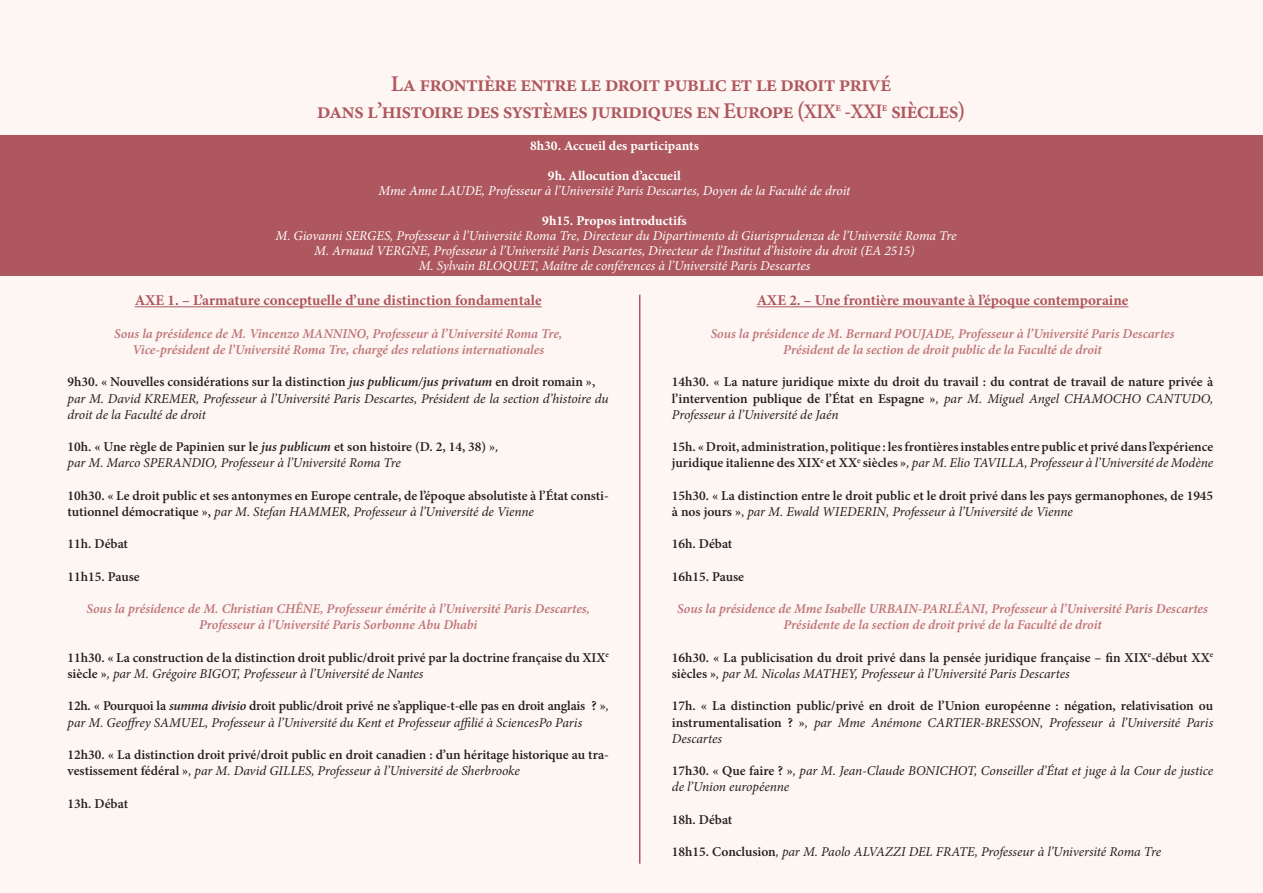
<style>
.page{position:relative;width:1263px;height:893px;background:#fff}
.page>*{position:absolute;margin:0;border:0;box-sizing:border-box;transform-origin:0 0}
.t1{font:600 22.5px/27px "Minion Pro";letter-spacing:-.04em;color:#ae575e;text-align:center}
.t2{font:700 15px "Minion Pro";letter-spacing:-.005em;color:#ae575e}
.t3{font:600 13.5px/16.2px "Minion Pro";color:#231f20}
.t4{font:italic 13.5px/16.2px "Minion Pro";letter-spacing:-.005em;color:#231f20}
.t5{font:italic 600 13.5px/16.2px "Minion Pro";letter-spacing:-.005em;color:#be7277;text-align:center}
.t6{font:italic 13.5px/15px "Minion Pro";letter-spacing:-.01em;color:#fff;text-align:center}
.t7{font:700 13.5px "Minion Pro";color:#fff}
.s1{font-size:23.85px}
.s2{font-size:20.7px}
.s3{font-weight:600;font-style:normal}
.s4{font-weight:600}
.s5{font-style:italic}
.s6{font-weight:400;font-style:italic}
.s7{font-weight:400}
</style>
<div class="page">
<div style="left:0;top:0;width:1262px;height:892px;background:#fef6f2"></div>
<div style="left:1px;top:135px;width:1262px;height:141px;background:#ae575e"></div>
<hr style="left:639px;top:295px;width:1px;height:569px;background:#ae575e">
<hr style="left:135px;top:306px;width:407px;height:1px;background:#ae575e">
<hr style="left:757px;top:306px;width:371px;height:1px;background:#ae575e">
<h1 class="t1" style="left:317px;top:70px;width:650px">La frontière entre le droit public et le droit privé<br>dans l’histoire des systèmes juridiques en Europe <span class="s1">(</span><span class="s2">XIX</span><sup>e</sup> <span class="s2">-XXI</span><sup>e</sup> <span class="s1">siècles)</span></h1>
<p class="t7" style="left:530px;top:136px;width:170px">8h30. Accueil des participants</p>
<p class="t7" style="left:548px;top:166px;width:135px">9h. Allocution d’accueil</p>
<p class="t6" style="left:379px;top:183px;width:473px">Mme Anne LAUDE, Professeur à l’Université Paris Descartes, Doyen de la Faculté de droit</p>
<p class="t7" style="left:542px;top:211px;width:146px">9h15. Propos introductifs</p>
<p class="t6" style="left:276px;top:228px;width:682px">M. Giovanni SERGES, Professeur à l’Université Roma Tre, Directeur du Dipartimento di Giurisprudenza de l’Université Roma Tre<br>M. Arnaud VERGNE, Professeur à l’Université Paris Descartes, Directeur de l’Institut d’histoire du droit (EA 2515)<br>M. Sylvain BLOQUET, Maître de conférences à l’Université Paris Descartes</p>
<p class="t2" style="left:135px;top:290px;width:408px">AXE 1. – L’armature conceptuelle d’une distinction fondamentale</p>
<p class="t5" style="left:114px;top:325px;width:450px">Sous la présidence de M. Vincenzo MANNINO, Professeur à l’Université Roma Tre,<br>Vice-président de l’Université Roma Tre, chargé des relations internationales</p>
<p class="t4" style="left:68px;top:374px;width:543px"><span class="s3">9h30. « Nouvelles considérations sur la distinction</span> <span class="s4">jus publicum/jus privatum</span> <span class="s3">en droit romain », </span>par M. David KREMER, Professeur à l’Université Paris Descartes, Président de la section d’histoire du droit de la Faculté de droit</p>
<p class="t3" style="left:68px;top:439px;width:432px">10h. « Une règle de Papinien sur le <span class="s5">jus publicum</span> et son histoire (D. 2, 14, 38) »<span class="s6">, par M. Marco SPERANDIO, Professeur à l’Université Roma Tre</span></p>
<p class="t3" style="left:68px;top:487px;width:543px">10h30. « Le droit public et ses antonymes en Europe centrale, de l’époque absolutiste à l’État consti&shy;tutionnel démocratique », <span class="s6">par M. Stefan HAMMER, Professeur à l’Université de Vienne</span></p>
<p class="t3" style="left:68px;top:536px;width:62px">11h. Débat</p>
<p class="t3" style="left:68px;top:568px;width:74px">11h15. Pause</p>
<p class="t5" style="left:86px;top:601px;width:505px">Sous la présidence de M. Christian CHÊNE, Professeur émérite à l’Université Paris Descartes,<br>Professeur à l’Université Paris Sorbonne Abu Dhabi</p>
<p class="t3" style="left:68px;top:649px;width:543px">11h30. « La construction de la distinction droit public/droit privé par la doctrine française du XIX<sup>e </sup>siècle »<span class="s6">, par M. Grégoire BIGOT, Professeur à l’Université de Nantes</span></p>
<p class="t4" style="left:68px;top:698px;width:543px"><span class="s3">12h. « Pourquoi la</span> <span class="s4">summa divisio</span> <span class="s3">droit public/droit privé ne s’applique-t-elle pas en droit anglais ? »</span>, par M. Geoffrey SAMUEL, Professeur à l’Université du Kent et Professeur affilié à SciencesPo Paris</p>
<p class="t3" style="left:68px;top:746px;width:543px">12h30. « La distinction droit privé/droit public en droit canadien : d’un héritage historique au tra&shy;vestissement fédéral »<span class="s6">, par M. David GILLES, Professeur à l’Université de Sherbrooke</span></p>
<p class="t3" style="left:68px;top:795px;width:62px">13h. Débat</p>
<p class="t2" style="left:757px;top:290px;width:373px">AXE 2. – Une frontière mouvante à l’époque contemporaine</p>
<p class="t5" style="left:711px;top:325px;width:465px">Sous la présidence de M. Bernard POUJADE, Professeur à l’Université Paris Descartes<br>Président de la section de droit public de la Faculté de droit</p>
<p class="t3" style="left:672px;top:374px;width:543px;text-align:justify">14h30. « La nature juridique mixte du droit du travail : du contrat de travail de nature privée à l’intervention publique de l’État en Espagne »<span class="s6">, par M. Miguel Angel CHAMOCHO CANTUDO, Professeur à l’Université de Jaén</span></p>
<p class="t3" style="left:672px;top:439px;width:543px">15h. « Droit, administration, politique : les frontières instables entre public et privé dans l’expérience juridique italienne des XIX<sup>e</sup> et XX<sup>e</sup> siècles »<span class="s6">, par M. Elio TAVILLA, Professeur à l’Université de Modène</span></p>
<p class="t3" style="left:672px;top:487px;width:543px">15h30. « La distinction entre le droit public et le droit privé dans les pays germanophones, de 1945 à nos jours »<span class="s7">,</span> <span class="s6">par M. Ewald WIEDERIN, Professeur à l’Université de Vienne</span></p>
<p class="t3" style="left:672px;top:536px;width:62px">16h. Débat</p>
<p class="t3" style="left:672px;top:568px;width:74px">16h15. Pause</p>
<p class="t5" style="left:677px;top:601px;width:532px">Sous la présidence de Mme Isabelle URBAIN-PARLÉANI, Professeur à l’Université Paris Descartes<br>Présidente de la section de droit privé de la Faculté de droit</p>
<p class="t3" style="left:672px;top:649px;width:543px">16h30. « La publicisation du droit privé dans la pensée juridique française – fin XIX<sup>e</sup>-début XX<sup>e </sup>siècles »<span class="s6">, par M. Nicolas MATHEY, Professeur à l’Université Paris Descartes</span></p>
<p class="t3" style="left:672px;top:698px;width:543px;text-align:justify">17h. « La distinction public/privé en droit de l’Union européenne : négation, relativisation ou instrumentalisation ? »<span class="s6">, par Mme Anémone CARTIER-BRESSON, Professeur à l’Université Paris Descartes</span></p>
<p class="t4" style="left:672px;top:763px;width:543px"><span class="s3">17h30. « Que faire ? »</span>, par M. Jean-Claude BONICHOT, Conseiller d’État et juge à la Cour de justice de l’Union européenne</p>
<p class="t3" style="left:672px;top:811px;width:62px">18h. Débat</p>
<p class="t4" style="left:672px;top:844px;width:491px"><span class="s3">18h15. Conclusion</span>, par M. Paolo ALVAZZI DEL FRATE, Professeur à l’Université Roma Tre</p>
</div>
